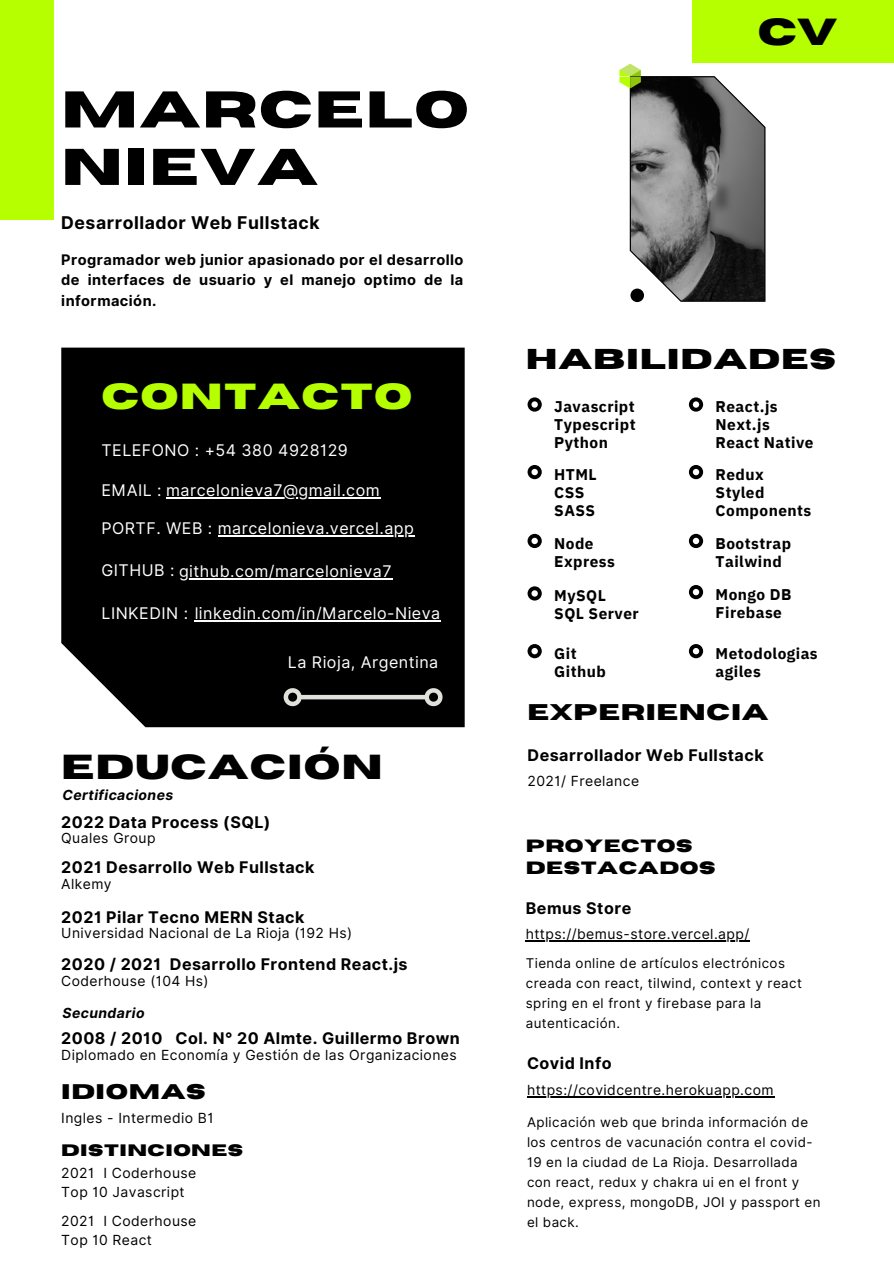
<style>
.page{position:relative;width:894px;height:1264px;background:#fff}
.page>*{position:absolute;margin:0;border:0;box-sizing:border-box;transform-origin:0 0}
.t1{font:700 51.45px/57.4px "Horizon";letter-spacing:.03em;color:#000}
.t2{font:700 37.5px "Horizon";color:#000}
.t3{font:700 36.15px "Horizon";letter-spacing:.03em;color:#b5ff00}
.t4{font:700 34.5px "Horizon";letter-spacing:.03em;color:#000}
.t5{font:700 28.5px "Horizon";letter-spacing:.03em;color:#000}
.t6{font:700 22.5px "Horizon";letter-spacing:.03em;color:#000}
.t7{font:700 21px "Horizon";letter-spacing:.03em;color:#000}
.t8{font:700 17.7px/22.5px "Horizon";letter-spacing:.03em;color:#000}
.t9{font:700 17.55px "Inter";letter-spacing:.03em;color:#000}
.t10{font:700 16.5px "Horizon";letter-spacing:.03em;color:#000}
.t11{font:700 16.05px "Inter";letter-spacing:.03em;color:#000}
.t12{font:16.05px "Inter";letter-spacing:.03em;color:#fff}
.t13{font:700 15.45px/18px "IBM Plex Sans";letter-spacing:.03em;color:#000}
.t14{font:700 14.55px/20.2px "Inter";letter-spacing:.03em;color:#000;text-align:justify}
.t15{font:13.95px "Inter";letter-spacing:.03em;color:#000}
.t16{font:italic 700 13.95px "Inter";letter-spacing:.03em;color:#000}
.t17{font:13.35px/20.1px "Inter";letter-spacing:.03em;color:#000}
</style>
<div class="page">
<div style="left:61px;top:347px;width:403px;height:380px;background:#000"></div>
<div style="left:0;top:0;width:54px;height:220px;background:#b5ff00"></div>
<div style="left:692px;top:0;width:201px;height:63px;background:#b5ff00"></div>
<hr style="left:301px;top:695px;width:123px;height:4px;background:#e1e1dc">
<svg style="left:280px;top:685px;width:25px;height:24px"></svg>
<svg style="left:421px;top:685px;width:24px;height:24px"></svg>
<svg style="left:527px;top:397px;width:14px;height:14px"></svg>
<svg style="left:527px;top:534px;width:14px;height:14px"></svg>
<svg style="left:688px;top:397px;width:15px;height:14px"></svg>
<svg style="left:688px;top:534px;width:15px;height:14px"></svg>
<svg style="left:619px;top:64px;width:146px;height:238px"></svg>
<svg style="left:527px;top:465px;width:14px;height:14px"></svg>
<svg style="left:527px;top:586px;width:14px;height:14px"></svg>
<svg style="left:688px;top:465px;width:15px;height:14px"></svg>
<svg style="left:688px;top:585px;width:15px;height:14px"></svg>
<svg style="left:527px;top:644px;width:14px;height:14px"></svg>
<svg style="left:688px;top:644px;width:15px;height:14px"></svg>
<hr style="left:166px;top:497px;width:214px;height:1px;background:#fff">
<hr style="left:218px;top:535px;width:196px;height:1px;background:#fff">
<hr style="left:525px;top:940px;width:224px;height:1px;background:#000">
<hr style="left:179px;top:578px;width:213px;height:1px;background:#fff">
<hr style="left:195px;top:620px;width:245px;height:1px;background:#fff">
<hr style="left:527px;top:1096px;width:246px;height:1px;background:#000">
<h1 class="t1" style="left:61px;top:82px;width:409px">MARCELO<br>NIEVA</h1>
<h3 class="t9" style="left:61px;top:212px;width:260px">Desarrollador Web Fullstack</h3>
<p class="t14" style="left:61px;top:250px;width:403px">Programador web junior apasionado por el desarrollo de interfaces de usuario y el manejo optimo de la información.</p>
<h3 class="t3" style="left:101px;top:379px;width:312px">CONTACTO</h3>
<p class="t12" style="left:101px;top:441px;width:248px">TELEFONO : +54 380 4928129</p>
<p class="t12" style="left:101px;top:480px;width:280px">EMAIL : marcelonieva7@gmail.com</p>
<p class="t12" style="left:101px;top:519px;width:314px">PORTF. WEB : marcelonieva.vercel.app</p>
<p class="t12" style="left:101px;top:561px;width:291px">GITHUB : github.com/marcelonieva7</p>
<p class="t12" style="left:101px;top:603px;width:340px">LINKEDIN : linkedin.com/in/Marcelo-Nieva</p>
<p class="t12" style="left:288px;top:652px;width:152px">La Rioja, Argentina</p>
<h3 class="t4" style="left:61px;top:749px;width:323px">EDUCACIÓN</h3>
<p class="t16" style="left:63px;top:787px;width:112px">Certificaciones</p>
<p class="t11" style="left:61px;top:812px;width:211px">2022 Data Process (SQL)</p>
<p class="t15" style="left:61px;top:829px;width:96px">Quales Group</p>
<p class="t11" style="left:61px;top:857px;width:255px">2021 Desarrollo Web Fullstack</p>
<p class="t15" style="left:61px;top:875px;width:52px">Alkemy</p>
<p class="t11" style="left:61px;top:907px;width:244px">2021 Pilar Tecno MERN Stack</p>
<p class="t15" style="left:61px;top:925px;width:292px">Universidad Nacional de La Rioja (192 Hs)</p>
<p class="t11" style="left:61px;top:954px;width:348px">2020 / 2021 Desarrollo Frontend React.js</p>
<p class="t15" style="left:61px;top:972px;width:149px">Coderhouse (104 Hs)</p>
<p class="t16" style="left:63px;top:1005px;width:83px">Secundario</p>
<p class="t11" style="left:61px;top:1028px;width:400px">2008 / 2010 Col. N° 20 Almte. Guillermo Brown</p>
<p class="t15" style="left:61px;top:1046px;width:397px">Diplomado en Economía y Gestión de las Organizaciones</p>
<h3 class="t7" style="left:61px;top:1081px;width:146px">IDIOMAS</h3>
<p class="t15" style="left:61px;top:1109px;width:154px">Ingles - Intermedio B1</p>
<p class="t10" style="left:61px;top:1141px;width:183px">DISTINCIONES</p>
<p class="t15" style="left:61px;top:1183px;width:125px">Top 10 Javascript</p>
<p class="t15" style="left:61px;top:1164px;width:137px">2021 I Coderhouse</p>
<p class="t15" style="left:61px;top:1212px;width:137px">2021 I Coderhouse</p>
<p class="t15" style="left:61px;top:1231px;width:92px">Top 10 React</p>
<h2 class="t2" style="left:757px;top:14px;width:81px">CV</h2>
<h3 class="t5" style="left:525px;top:345px;width:311px">HABILIDADES</h3>
<p class="t13" style="left:554px;top:397px;width:83px;text-align:justify">Javascript Typescript Python</p>
<p class="t13" style="left:715px;top:397px;width:99px">React.js<br>Next.js<br>React Native</p>
<p class="t13" style="left:554px;top:465px;width:44px">HTML<br>CSS<br>SASS</p>
<p class="t13" style="left:715px;top:465px;width:97px">Redux<br>Styled<br>Components</p>
<p class="t13" style="left:554px;top:533px;width:62px">Node<br>Express</p>
<p class="t13" style="left:715px;top:533px;width:77px">Bootstrap<br>Tailwind</p>
<p class="t13" style="left:554px;top:586px;width:86px">MySQL<br>SQL Server</p>
<p class="t13" style="left:715px;top:585px;width:77px">Mongo DB<br>Firebase</p>
<p class="t13" style="left:554px;top:644px;width:53px">Git<br>Github</p>
<p class="t13" style="left:715px;top:644px;width:104px">Metodologias agiles</p>
<h3 class="t6" style="left:527px;top:700px;width:242px">EXPERIENCIA</h3>
<p class="t11" style="left:527px;top:745px;width:237px">Desarrollador Web Fullstack</p>
<p class="t15" style="left:527px;top:772px;width:113px">2021/ Freelance</p>
<h3 class="t8" style="left:525px;top:834px;width:191px">PROYECTOS<br>DESTACADOS</h3>
<p class="t11" style="left:525px;top:898px;width:107px">Bemus Store</p>
<p class="t15" style="left:525px;top:926px;width:225px">https://bemus-store.vercel.app/</p>
<p class="t17" style="left:525px;top:952px;width:277px">Tienda online de artículos electrónicos creada con react, tilwind, context y react spring en el front y firebase para la autenticación.</p>
<p class="t11" style="left:527px;top:1054px;width:86px">Covid Info</p>
<p class="t15" style="left:527px;top:1081px;width:248px">https://covidcentre.herokuapp.com</p>
<p class="t17" style="left:527px;top:1112px;width:295px">Aplicación web que brinda información de los centros de vacunación contra el covid-19 en la ciudad de La Rioja. Desarrollada con react, redux y chakra ui en el front y node, express, mongoDB, JOI y passport en el back.</p>
</div>
